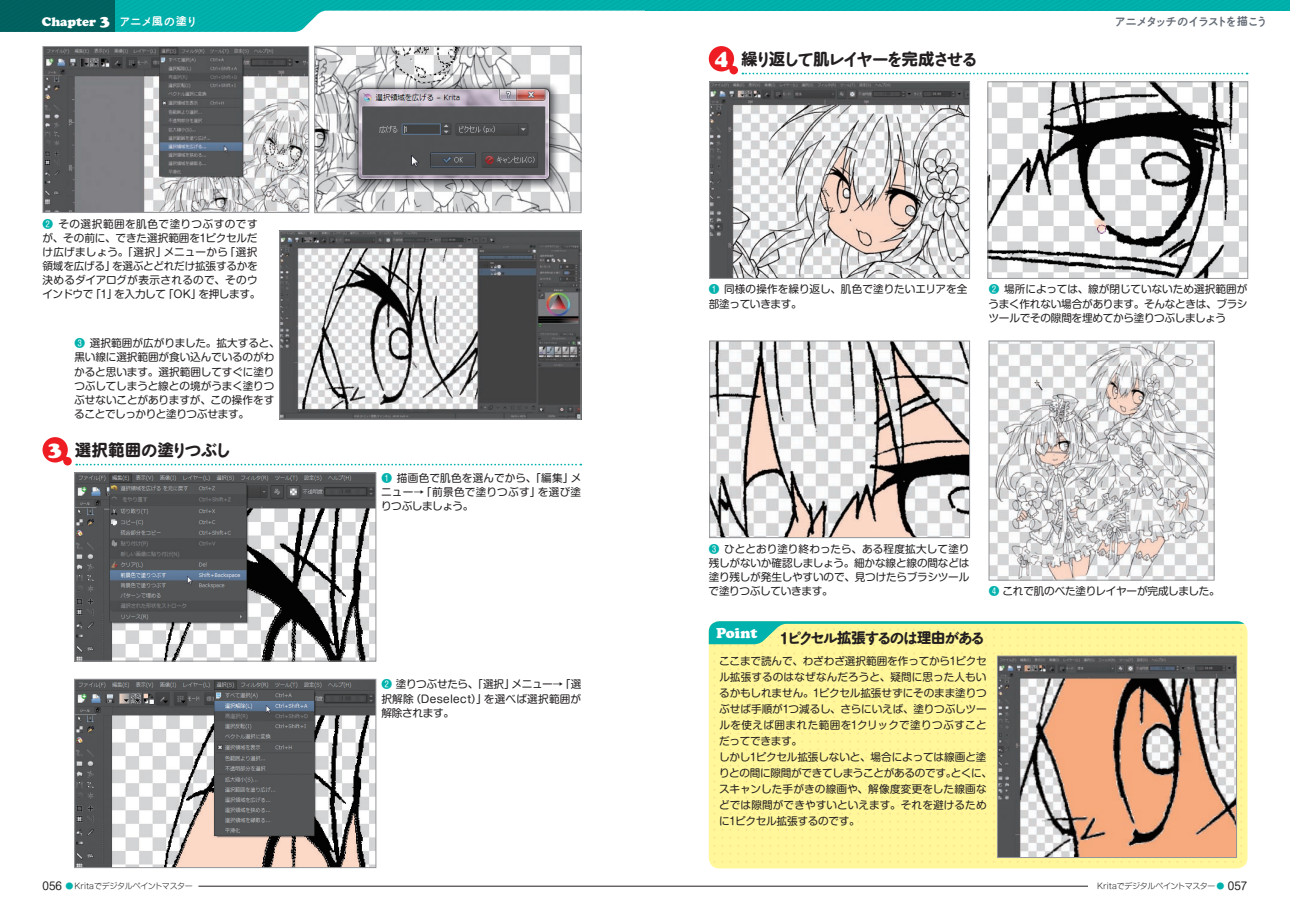
<style>
.page{position:relative;width:1290px;height:911px;background:#fff}
.page>*{position:absolute;margin:0;border:0;box-sizing:border-box;transform-origin:0 0}
.t1{font:700 17.25px "Maru Anti Std De";letter-spacing:-.155em;color:#231f20}
.t2{font:700 16px "Shin M Go Pro";color:#231f20}
.t3{font:700 15.25px "Maru Anti Std De";letter-spacing:-.185em;color:#231f20}
.t4{font:14.12px "Cooper Black Std";color:#fff}
.t5{font:12.38px "Cooper Black Std";color:#fff}
.t6{font:500 11.5px "Maru Anti Std";letter-spacing:-.14em;color:#656c77}
.t7{font:10.62px/14.1px "Shin M Go Pro";letter-spacing:-.015em;color:#231f20}
.t8{font:300 8px "Shin M Go Pro";letter-spacing:-.035em;color:#231f20}
.s1{font-size:15.5px}
.s2{font-family:"Maru Anti Std";font-weight:500;font-size:11.5px}
.s3{font-family:"Shin M Go Pro De";font-weight:700;font-size:10.62px}
.s4{color:#00b2ad}
.s5{font-family:"Cooper Black Std";font-weight:400;font-size:21.25px;color:#fff}
.s6{font-family:"Maru Anti Std De";font-size:17.25px}
.s7{font-family:"Shin M Go Pro";font-size:16px}
.s8{font-family:"Shin M Go Pro";font-size:14.12px}
.s9{font-weight:400;font-size:10.62px}
</style>
<div class="page">
<img style="left:115px;top:0;width:530px;height:32px">
<img style="left:645px;top:0;width:645px;height:11px">
<div style="left:0;top:0;width:115px;height:32px;background:#006360"></div>
<hr style="left:198px;top:886px;width:447px;height:1px;background:#231f20">
<hr style="left:645px;top:886px;width:443px;height:1px;background:#231f20">
<svg style="left:709px;top:621px;width:535px;height:23px;background:#c8e79e"></svg>
<img style="left:999px;top:658px;width:236px;height:197px">
<div style="left:997px;top:656px;width:240px;height:201px;border:1px solid #939598"></div>
<svg style="left:709px;top:46px;width:538px;height:28px"></svg>
<img style="left:711px;top:83px;width:257px;height:194px">
<div style="left:709px;top:81px;width:261px;height:198px;border:1px solid #939598"></div>
<img style="left:991px;top:343px;width:221px;height:235px">
<div style="left:989px;top:341px;width:225px;height:239px;border:1px solid #939598"></div>
<img style="left:711px;top:343px;width:257px;height:193px">
<div style="left:709px;top:341px;width:261px;height:197px;border:1px solid #939598"></div>
<img style="left:989px;top:83px;width:257px;height:194px">
<div style="left:987px;top:81px;width:261px;height:198px;border:1px solid #939598"></div>
<img style="left:45px;top:48px;width:262px;height:163px">
<div style="left:43px;top:46px;width:266px;height:167px;border:1px solid #939598"></div>
<img style="left:316px;top:48px;width:263px;height:163px">
<div style="left:314px;top:46px;width:267px;height:167px;border:1px solid #939598"></div>
<svg style="left:43px;top:437px;width:538px;height:28px"></svg>
<img style="left:76px;top:474px;width:298px;height:185px">
<div style="left:74px;top:472px;width:302px;height:189px;border:1px solid #939598"></div>
<img style="left:281px;top:233px;width:298px;height:184px">
<div style="left:279px;top:231px;width:302px;height:188px;border:1px solid #939598"></div>
<img style="left:76px;top:681px;width:298px;height:184px">
<div style="left:74px;top:679px;width:302px;height:188px;border:1px solid #939598"></div>
<p class="t5" style="left:42px;top:14px;width:157px">Chapter <span class="s1">3</span> <span class="s2">アニメ</span><span class="s3">風</span><span class="s2">の</span><span class="s3">塗</span><span class="s2">り</span></p>
<p class="t6" style="left:1114px;top:13px;width:155px">アニメタッチのイラストを<span class="s3">描</span>こう</p>
<p class="t7" style="left:42px;top:215px;width:220px"><span class="s4">❷</span> その選択範囲を肌色で塗りつぶすのですが、その前に、できた選択範囲を1ピクセルだけ広げましょう。「選択」メニューから「選択領域を広げる」を選ぶとどれだけ拡張するかを決めるダイアログが表示されるので、そのウインドウで「1」を入力して「OK」を押します。</p>
<p class="t7" style="left:74px;top:335px;width:207px"><span class="s4">❸</span> 選択範囲が広がりました。拡大すると、黒い線に選択範囲が食い込んでいるのがわかると思います。選択範囲してすぐに塗りつぶしてしまうと線との境がうまく塗りつぶせないことがありますが、この操作をすることでしっかりと塗りつぶせます。</p>
<p class="t2" style="left:49px;top:437px;width:185px"><span class="s5">3</span> 選択範囲<span class="s6">の</span>塗<span class="s6">りつぶし</span></p>
<p class="t7" style="left:381px;top:469px;width:202px;text-align:justify"><span class="s4">❶</span> 描画色で肌色を選んでから、「編集」メニュー→「前景色で塗りつぶす」を選び塗りつぶしましょう。</p>
<p class="t7" style="left:381px;top:676px;width:201px;text-align:justify"><span class="s4">❷</span> 塗りつぶせたら、「選択」メニュー→「選択解除（Deselect）」を選べば選択範囲が解除されます。</p>
<p class="t1" style="left:715px;top:46px;width:265px"><span class="s5">4</span> <span class="s7">繰</span>り<span class="s7">返</span>して<span class="s7">肌</span>レイヤーを<span class="s7">完成</span>させる</p>
<p class="t7" style="left:709px;top:281px;width:260px"><span class="s4">❶</span> 同様の操作を繰り返し、肌色で塗りたいエリアを全部塗っていきます。</p>
<p class="t7" style="left:988px;top:281px;width:260px;text-align:justify"><span class="s4">❷</span> 場所によっては、線が閉じていないため選択範囲がうまく作れない場合があります。そんなときは、ブラシツールでその隙間を埋めてから塗りつぶしましょう</p>
<p class="t7" style="left:709px;top:540px;width:262px;text-align:justify"><span class="s4">❸</span> ひととおり塗り終わったら、ある程度拡大して塗り残しがないか確認しましょう。細かな線と線の間などは塗り残しが発生しやすいので、見つけたらブラシツールで塗りつぶしていきます。</p>
<p class="t7" style="left:989px;top:583px;width:233px"><span class="s4">❹</span> これで肌のべた塗りレイヤーが完成しました。</p>
<p class="t4" style="left:716px;top:624px;width:43px">Point</p>
<p class="t3" style="left:780px;top:626px;width:207px"><span class="s8">1</span>ピクセル<span class="s8">拡張</span>するのは<span class="s8">理由</span>がある</p>
<p class="t7" style="left:719px;top:652px;width:275px;line-height:16px">ここまで読んで、わざわざ選択範囲を作ってから1ピクセル拡張するのはなぜなんだろうと、疑問に思った人もいるかもしれません。1ピクセル拡張せずにそのまま塗りつぶせば手順が1つ減るし、さらにいえば、塗りつぶしツールを使えば囲まれた範囲を1クリックで塗りつぶすことだってできます。<br>しかし1ピクセル拡張しないと、場合によっては線画と塗りとの間に隙間ができてしまうことがあるのです。とくに、スキャンした手がきの線画や、解像度変更をした線画などでは隙間ができやすいといえます。それを避けるために1ピクセル拡張するのです。</p>
<p class="t8" style="left:43px;top:879px;width:152px"><span class="s9">056</span> <span class="s4">●</span>Kritaでデジタルペイントマスター</p>
<p class="t8" style="left:1097px;top:879px;width:152px">Kritaでデジタルペイントマスター<span class="s4">●</span> <span class="s9">057</span></p>
</div>
